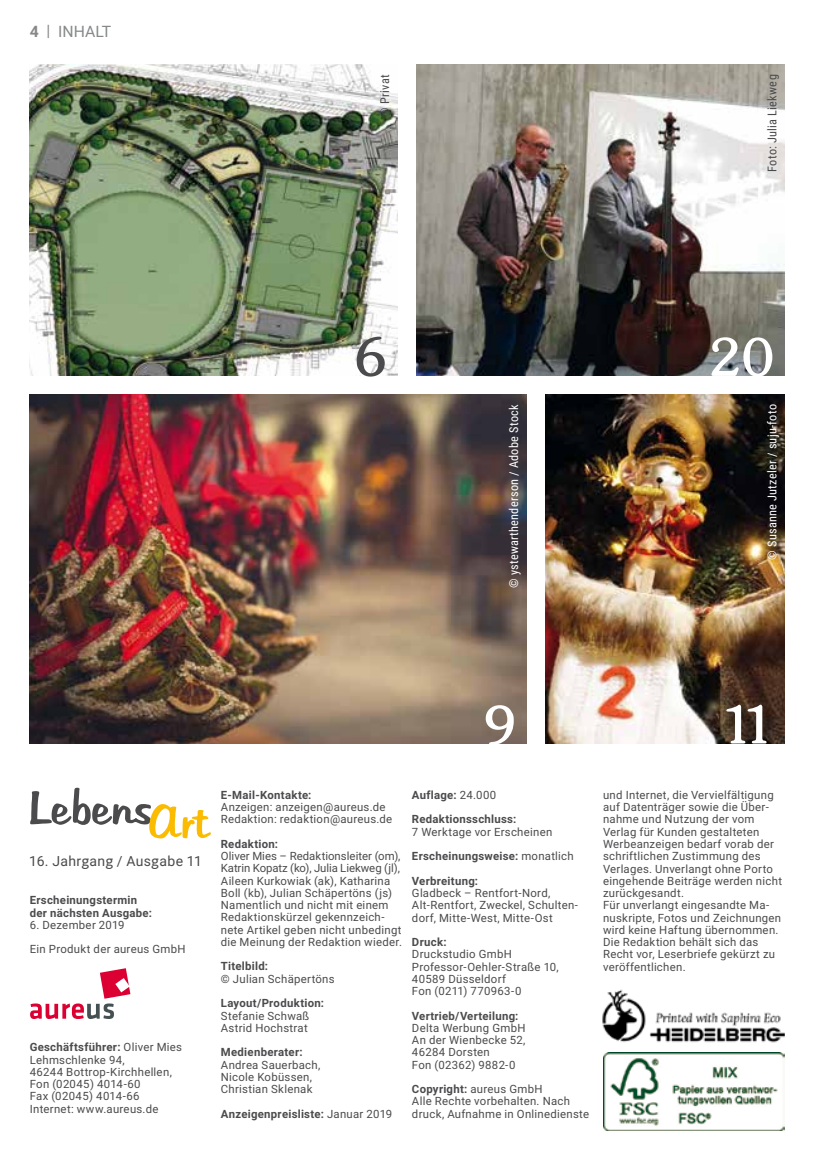
<style>
.page{position:relative;width:819px;height:1166px;background:#fff}
.page>*{position:absolute;margin:0;border:0;box-sizing:border-box;transform-origin:0 0}
.t1{font:52.5px "Sunset";color:#fff}
.t2{font:52.5px "Sunset";color:#4b4b4d}
.t3{font:15.75px "Roboto";color:#87888a}
.t4{font:14px "Roboto";letter-spacing:.025em;color:#4b4b4d}
.t5{font:12.25px "Roboto Condensed";letter-spacing:.02em;color:#fff}
.t6{font:12.25px "Roboto Condensed";letter-spacing:.025em;color:#4b4b4d}
.t7{font:11.38px/12.2px "Roboto";letter-spacing:.025em;color:#4b4b4d}
.t8{font:700 11.38px/12.2px "Roboto";letter-spacing:.025em;color:#4b4b4d}
.s1{font-weight:700}
.s2{font-weight:400}
</style>
<div class="page">
<svg style="left:30px;top:787px;width:181px;height:51px"></svg>
<svg style="left:30px;top:968px;width:100px;height:51px"></svg>
<img style="left:29px;top:64px;width:368px;height:312px">
<img style="left:417px;top:64px;width:367px;height:312px">
<img style="left:29px;top:394px;width:497px;height:349px">
<img style="left:546px;top:394px;width:238px;height:349px">
<img style="left:603px;top:1052px;width:181px;height:79px">
<img style="left:602px;top:989px;width:182px;height:54px">
<h2 class="t3" style="left:30px;top:20px;width:83px"><span class="s1">4</span> | INHALT</h2>
<p class="t6" style="left:376px;top:117px;width:44px;rotate:-90deg">© Privat</p>
<p class="t6" style="left:763px;top:172px;width:99px;rotate:-90deg">Foto: Julia Liekweg</p>
<h1 class="t2" style="left:354px;top:326px;width:34px">6</h1>
<h1 class="t1" style="left:708px;top:326px;width:67px">20</h1>
<p class="t5" style="left:505px;top:588px;width:185px;rotate:-90deg">© ystewarthenderson / Adobe Stock</p>
<p class="t5" style="left:763px;top:560px;width:157px;rotate:-90deg">© Susanne Jutzeler / suju-foto</p>
<p class="t4" style="left:29px;top:851px;width:174px">16. Jahrgang / Ausgabe 11</p>
<p class="t8" style="left:30px;top:893px;width:124px">Erscheinungstermin der nächsten Ausgabe:</p>
<p class="t7" style="left:30px;top:912px;width:157px;line-height:24.5px">6. Dezember 2019<br>Ein Produkt der aureus GmbH</p>
<p class="t7" style="left:30px;top:1040px;width:154px"><span class="s1">Geschäftsführer:</span> Oliver Mies<br>Lehmschlenke 94,<br>46244 Bottrop-Kirchhellen,<br>Fon (02045) 4014-60<br>Fax (02045) 4014-66<br>Internet: www.aureus.de</p>
<h1 class="t1" style="left:483px;top:693px;width:34px">9</h1>
<h1 class="t1" style="left:719px;top:693px;width:55px">11</h1>
<p class="t8" style="left:221px;top:788px;width:92px">E-Mail-Kontakte:</p>
<p class="t7" style="left:221px;top:800px;width:173px">Anzeigen: anzeigen@aureus.de<br>Redaktion: redaktion@aureus.de</p>
<p class="t8" style="left:221px;top:837px;width:59px">Redaktion:</p>
<p class="t7" style="left:221px;top:849px;width:183px">Oliver Mies – Redaktionsleiter (om), Katrin Kopatz (ko), Julia Liekweg (jl), Aileen Kurkowiak (ak), Katharina Boll (kb), Julian Schäpertöns (js)<br>Namentlich und nicht mit einem Redaktionskürzel gekennzeich&shy;nete Artikel geben nicht unbedingt die Meinung der Redaktion wieder.</p>
<p class="t8" style="left:221px;top:960px;width:49px">Titelbild:</p>
<p class="t7" style="left:221px;top:972px;width:115px">© Julian Schäpertöns</p>
<p class="t8" style="left:221px;top:996px;width:105px">Layout/Produktion:</p>
<p class="t7" style="left:221px;top:1009px;width:90px">Stefanie Schwaß<br>Astrid Hochstrat</p>
<p class="t8" style="left:221px;top:1045px;width:83px">Medienberater:</p>
<p class="t7" style="left:221px;top:1058px;width:101px">Andrea Sauerbach,<br>Nicole Kobüssen,<br>Christian Sklenak</p>
<p class="t8" style="left:221px;top:1107px;width:173px">Anzeigenpreisliste: <span class="s2">Januar 2019</span></p>
<p class="t8" style="left:412px;top:782px;width:106px;line-height:24.5px">Auflage: <span class="s2">24.000<br></span>Redaktionsschluss:</p>
<p class="t7" style="left:412px;top:819px;width:163px;line-height:24.5px">7 Werktage vor Erscheinen<br><span class="s1">Erscheinungsweise:</span> monatlich<br><span class="s1">Verbreitung:</span></p>
<p class="t7" style="left:412px;top:886px;width:167px">Gladbeck – Rentfort-Nord,<br>Alt-Rentfort, Zweckel, Schulten&shy;dorf, Mitte-West, Mitte-Ost</p>
<p class="t8" style="left:412px;top:935px;width:36px">Druck:</p>
<p class="t7" style="left:412px;top:947px;width:148px">Druckstudio GmbH<br>Professor-Oehler-Straße 10,<br>40589 Düsseldorf<br>Fon (0211) 770963-0</p>
<p class="t8" style="left:412px;top:1009px;width:108px">Vertrieb/Verteilung:</p>
<p class="t7" style="left:412px;top:1021px;width:115px">Delta Werbung GmbH<br>An der Wienbecke 52,<br>46284 Dorsten<br>Fon (02362) 9882-0</p>
<p class="t7" style="left:412px;top:1082px;width:179px"><span class="s1">Copyright:</span> aureus GmbH<br>Alle Rechte vorbehalten. Nach druck, Aufnahme in Onlinedienste</p>
<p class="t7" style="left:603px;top:788px;width:180px">und Internet, die Vervielfältigung auf Datenträger sowie die Über&shy;nahme und Nutzung der vom<br>Verlag für Kunden gestalteten<br>Werbeanzeigen bedarf vorab der schriftlichen Zustimmung des<br>Verlages. Unverlangt ohne Porto eingehende Beiträge werden nicht zurückgesandt.<br>Für unverlangt eingesandte Ma&shy;nuskripte, Fotos und Zeichnungen wird keine Haftung übernommen.<br>Die Redaktion behält sich das<br>Recht vor, Leserbriefe gekürzt zu veröffentlichen.</p>
</div>
